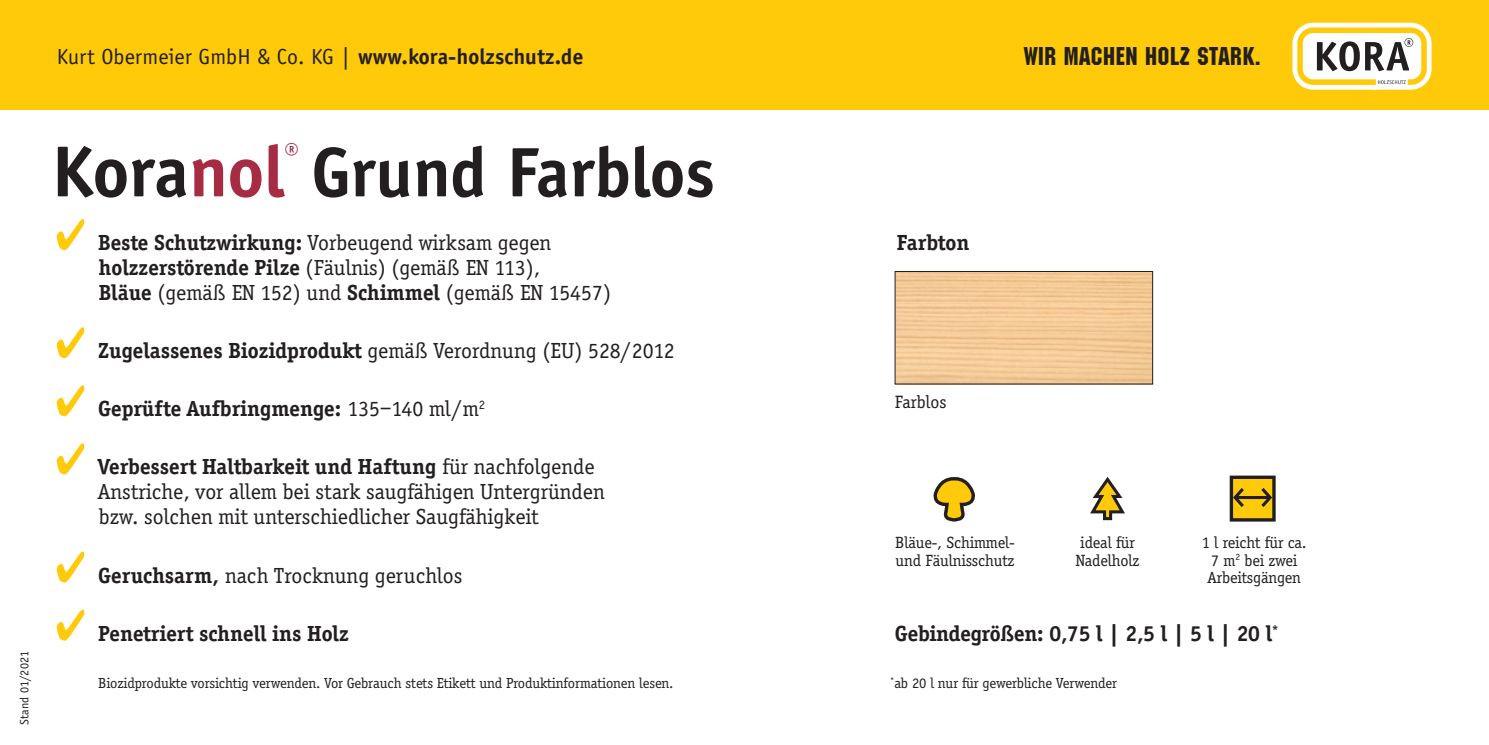
<style>
.page{position:relative;width:1489px;height:745px;background:#fff}
.page>*{position:absolute;margin:0;border:0;box-sizing:border-box;transform-origin:0 0}
.t1{font:700 72px "Officina Sans";color:#231f20}
.t2{font:700 31.5px "Officina Sans";color:#a62b43}
.t3{font:26.75px "Machine ITCTT";letter-spacing:.025em;color:#231f20}
.t4{font:22.5px/25px "Officina Serif";color:#231f20}
.t5{font:700 22.5px "Officina Serif";color:#231f20}
.t6{font:22.5px "Officina Sans";letter-spacing:.005em;color:#231f20}
.t7{font:18.5px "Officina Serif";color:#231f20}
.t8{font:16.75px/17.5px "Officina Serif";letter-spacing:-.01em;color:#231f20}
.t9{font:15px "Officina Serif";letter-spacing:-.01em;color:#231f20}
.t10{font:12.5px "Officina Sans";letter-spacing:.005em;color:#231f20}
.s1{font-weight:700}
.s2{font-size:74.25px}
.s3{font-size:74.25px;color:#a62b43}
.s4{font-weight:400}
</style>
<div class="page">
<div style="left:0;top:0;width:1488px;height:109px;background:#feca0a"></div>
<div style="left:1292px;top:23px;width:139px;height:67px;border:10px solid #fff;border-radius:16px"></div>
<svg style="left:1297px;top:27px;width:129px;height:58px"></svg>
<svg style="left:57px;top:219px;width:27px;height:31px"></svg>
<svg style="left:57px;top:327px;width:27px;height:31px"></svg>
<svg style="left:57px;top:385px;width:27px;height:31px"></svg>
<svg style="left:57px;top:443px;width:27px;height:31px"></svg>
<svg style="left:57px;top:551px;width:27px;height:31px"></svg>
<svg style="left:57px;top:609px;width:27px;height:31px"></svg>
<div style="left:894px;top:271px;width:258px;height:113px;border:1px solid #231f20"></div>
<svg style="left:933px;top:477px;width:42px;height:45px"></svg>
<svg style="left:1090px;top:477px;width:35px;height:44px"></svg>
<div style="left:1231px;top:477px;width:42px;height:42px;background:#feca0a"></div>
<div style="left:1229px;top:475px;width:46px;height:46px;border:3px solid #231f20"></div>
<svg style="left:1231px;top:486px;width:41px;height:22px"></svg>
<p class="t6" style="left:57px;top:44px;width:528px">Kurt Obermeier GmbH &amp; Co. KG | <span class="s1">www.kora-holzschutz.de</span></p>
<p class="t3" style="left:1024px;top:41px;width:238px">WIR MACHEN HOLZ STARK.</p>
<p class="t10" style="left:17px;top:724px;width:75px;rotate:-90deg">Stand 01/2021</p>
<h2 class="t2" style="left:284px;top:137px;width:17px">®</h2>
<h1 class="t1" style="left:52px;top:129px;width:664px"><span class="s2">Kora</span><span class="s3">nol</span> Grund Farblos</h1>
<p class="t4" style="left:98px;top:230px;width:514px"><span class="s1">Beste Schutzwirkung:</span> Vorbeugend wirksam gegen <span class="s1">holzzerstörende Pilze</span> (Fäulnis) (gemäß EN 113),<br><span class="s1">Bläue</span> (gemäß EN 152) und <span class="s1">Schimmel</span> (gemäß EN 15457)</p>
<p class="t4" style="left:98px;top:338px;width:578px"><span class="s1">Zugelassenes Biozidprodukt</span> gemäß Verordnung (EU) 528/2012</p>
<p class="t5" style="left:98px;top:395px;width:388px">Geprüfte Aufbringmenge: <span class="s4">135–140 ml/m</span><sup>2</sup></p>
<p class="t4" style="left:98px;top:454px;width:508px"><span class="s1">Verbessert Haltbarkeit und Haftung</span> für nachfolgende<br>Anstriche, vor allem bei stark saugfähigen Untergründen bzw. solchen mit unterschiedlicher Saugfähigkeit</p>
<p class="t4" style="left:98px;top:562px;width:365px"><span class="s1">Geruchsarm,</span> nach Trocknung geruchlos</p>
<p class="t5" style="left:98px;top:619px;width:252px">Penetriert schnell ins Holz</p>
<p class="t5" style="left:896px;top:229px;width:74px">Farbton</p>
<p class="t7" style="left:894px;top:391px;width:53px">Farblos</p>
<p class="t8" style="left:895px;top:533px;width:121px">Bläue-, Schimmel&shy;und Fäulnisschutz</p>
<p class="t8" style="left:1075px;top:533px;width:65px">ideal für<br>Nadelholz</p>
<p class="t8" style="left:1201px;top:533px;width:106px;text-align:center">1 l reicht für ca.<br>7 m<sup>2</sup> bei zwei<br>Arbeitsgängen</p>
<p class="t5" style="left:894px;top:619px;width:385px">Gebindegrößen: 0,75 l | 2,5 l | 5 l | 20 l<sup>*</sup></p>
<p class="t9" style="left:98px;top:674px;width:577px">Biozidprodukte vorsichtig verwenden. Vor Gebrauch stets Etikett und Produktinformationen lesen.</p>
<p class="t9" style="left:890px;top:674px;width:228px"><sup>*</sup>ab 20 l nur für gewerbliche Verwender</p>
</div>
